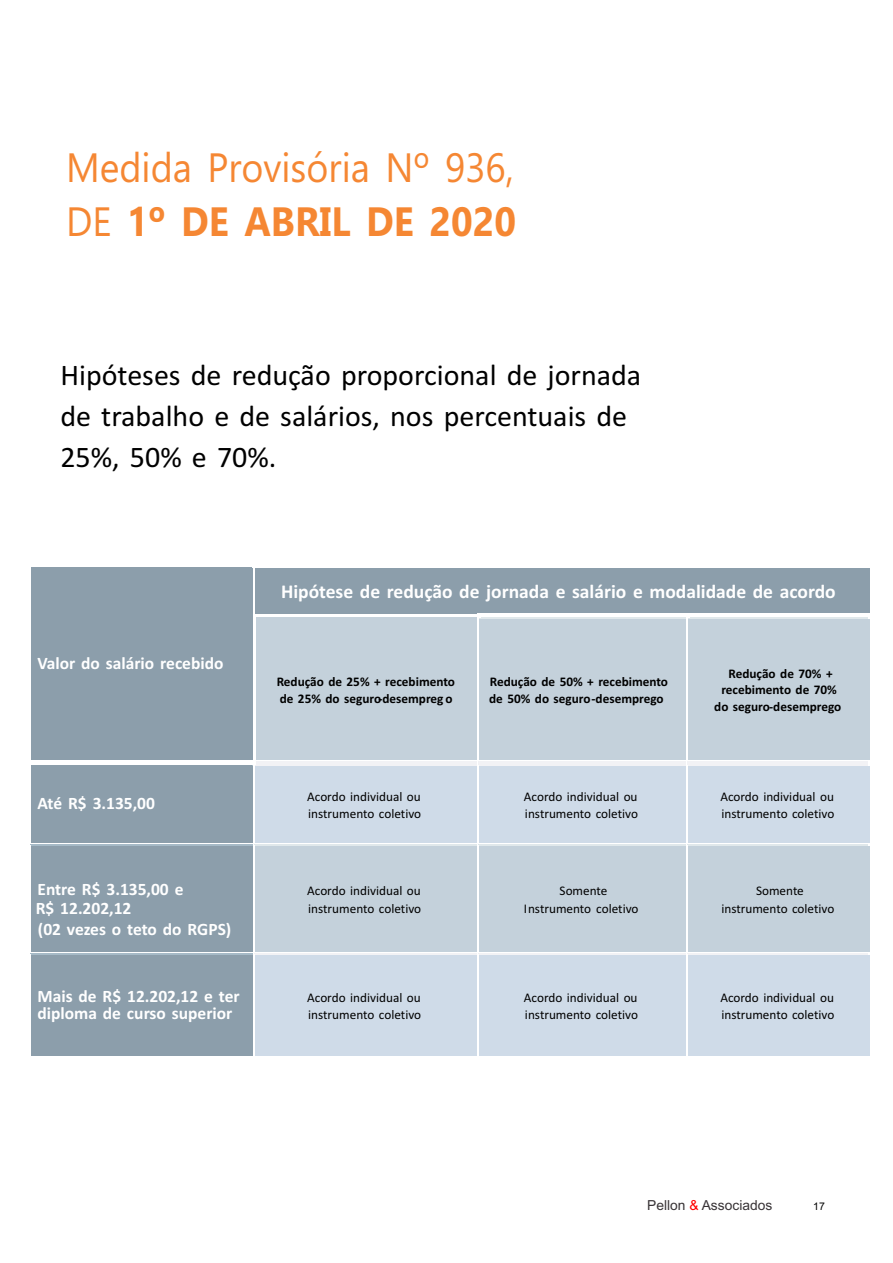
<style>
.page{position:relative;width:893px;height:1263px;background:#fff}
.page>*{position:absolute;margin:0;border:0;box-sizing:border-box;transform-origin:0 0}
.t1{font:40.95px/54.4px "Ebrima";color:#f58733;scale:.92 1}
.t2{font:30px/41px "Calibri";color:#000}
.t3{font:700 19.5px "Calibri";color:#fff}
.t4{font:700 17.4px/16.4px "Calibri";color:#fff}
.t5{font:13.8px "Arial";color:#383336}
.t6{font:13.2px/17.2px "Calibri";color:#000}
.t7{font:700 13.2px/17.2px "Calibri";color:#000}
.t8{font:10.5px "Arial";color:#000}
.s1{font-weight:700}
.s2{color:#f00}
</style>
<div class="page">
<div style="left:31px;top:568px;width:222px;height:192px;background:#8c9eab"></div>
<div style="left:255px;top:568px;width:615px;height:45px;background:#8c9eab"></div>
<div style="left:256px;top:617px;width:221px;height:143px;background:#c4d1db"></div>
<div style="left:479px;top:617px;width:209px;height:143px;background:#c4d1db"></div>
<div style="left:689px;top:617px;width:181px;height:143px;background:#c4d1db"></div>
<hr style="left:481px;top:617px;width:206px;height:1px;background:#e0e8eb">
<hr style="left:691px;top:617px;width:178px;height:1px;background:#e0e8eb">
<hr style="left:687px;top:618px;width:1px;height:142px;background:#fff">
<div style="left:31px;top:764px;width:222px;height:79px;background:#8c9eab"></div>
<div style="left:255px;top:764px;width:222px;height:79px;background:#cfdbe8"></div>
<div style="left:479px;top:764px;width:209px;height:79px;background:#cfdbe8"></div>
<div style="left:689px;top:764px;width:181px;height:79px;background:#cfdbe8"></div>
<hr style="left:256px;top:761px;width:221px;height:4px;background:#f2f2f5">
<hr style="left:478px;top:761px;width:209px;height:4px;background:#f2f2f5">
<hr style="left:688px;top:761px;width:181px;height:4px;background:#f2f2f5">
<hr style="left:687px;top:765px;width:1px;height:78px;background:#fff">
<div style="left:31px;top:845px;width:222px;height:107px;background:#8c9eab"></div>
<div style="left:255px;top:845px;width:222px;height:107px;background:#c4d1db"></div>
<div style="left:479px;top:845px;width:209px;height:107px;background:#c4d1db"></div>
<div style="left:689px;top:845px;width:181px;height:107px;background:#c4d1db"></div>
<hr style="left:30px;top:844px;width:223px;height:1px;background:#a6bac7">
<hr style="left:254px;top:844px;width:223px;height:1px;background:#e0e8eb">
<hr style="left:478px;top:844px;width:209px;height:1px;background:#e0e8eb">
<hr style="left:688px;top:844px;width:181px;height:1px;background:#e0e8eb">
<hr style="left:687px;top:845px;width:1px;height:107px;background:#fff">
<div style="left:31px;top:953px;width:222px;height:103px;background:#8c9eab"></div>
<div style="left:255px;top:953px;width:222px;height:103px;background:#cfdbe8"></div>
<div style="left:479px;top:953px;width:209px;height:103px;background:#cfdbe8"></div>
<div style="left:689px;top:953px;width:181px;height:103px;background:#cfdbe8"></div>
<hr style="left:30px;top:953px;width:223px;height:1px;background:#a6bac7">
<hr style="left:254px;top:953px;width:223px;height:1px;background:#f2f2f5">
<hr style="left:478px;top:953px;width:209px;height:1px;background:#f2f2f5">
<hr style="left:688px;top:953px;width:181px;height:1px;background:#f2f2f5">
<hr style="left:687px;top:954px;width:1px;height:102px;background:#fff">
<h1 class="t1" style="left:66px;top:144px;width:491px">Medida Provisória Nº 936,<br>DE <span class="s1">1º DE ABRIL DE 2020</span></h1>
<h2 class="t2" style="left:60px;top:357px;width:582px">Hipóteses de redução proporcional de jornada de trabalho e de salários, nos percentuais de<br>25%, 50% e 70%.</h2>
<h3 class="t4" style="left:38px;top:657px;width:188px">Valor do salário recebido</h3>
<h3 class="t3" style="left:281px;top:583px;width:556px">Hipótese de redução de jornada e salário e modalidade de acordo</h3>
<p class="t7" style="left:277px;top:674px;width:180px">Redução de 25% + recebimento de 25% do seguro-desempreg o</p>
<p class="t7" style="left:489px;top:674px;width:180px">Redução de 50% + recebimento de 50% do seguro-desemprego</p>
<p class="t7" style="left:714px;top:666px;width:129px;line-height:16.8px;text-align:center">Redução de 70% + recebimento de 70% do seguro-desemprego</p>
<h3 class="t4" style="left:38px;top:796px;width:119px">Até R$ 3.135,00</h3>
<p class="t6" style="left:307px;top:789px;width:116px">Acordo individual ou instrumento coletivo</p>
<p class="t6" style="left:524px;top:789px;width:116px">Acordo individual ou instrumento coletivo</p>
<p class="t6" style="left:720px;top:789px;width:116px">Acordo individual ou instrumento coletivo</p>
<h3 class="t4" style="left:38px;top:883px;width:147px">Entre R$ 3.135,00 e</h3>
<h3 class="t4" style="left:38px;top:923px;width:195px">(02 vezes o teto do RGPS)</h3>
<h3 class="t4" style="left:36px;top:902px;width:97px">R$ 12.202,12</h3>
<p class="t6" style="left:307px;top:883px;width:116px">Acordo individual ou instrumento coletivo</p>
<p class="t6" style="left:524px;top:883px;width:116px;text-align:center">Somente<br>Instrumento coletivo</p>
<p class="t6" style="left:721px;top:883px;width:115px;text-align:center">Somente instrumento coletivo</p>
<h3 class="t4" style="left:38px;top:990px;width:204px">Mais de R$ 12.202,12 e ter diploma de curso superior</h3>
<p class="t6" style="left:307px;top:991px;width:116px;line-height:16.4px">Acordo individual ou instrumento coletivo</p>
<p class="t6" style="left:524px;top:991px;width:116px;line-height:16.4px">Acordo individual ou instrumento coletivo</p>
<p class="t6" style="left:720px;top:991px;width:116px;line-height:16.4px">Acordo individual ou instrumento coletivo</p>
<p class="t5" style="left:647px;top:1199px;width:127px">Pellon <span class="s2">&amp;</span> Associados</p>
<p class="t8" style="left:813px;top:1202px;width:13px">17</p>
</div>
